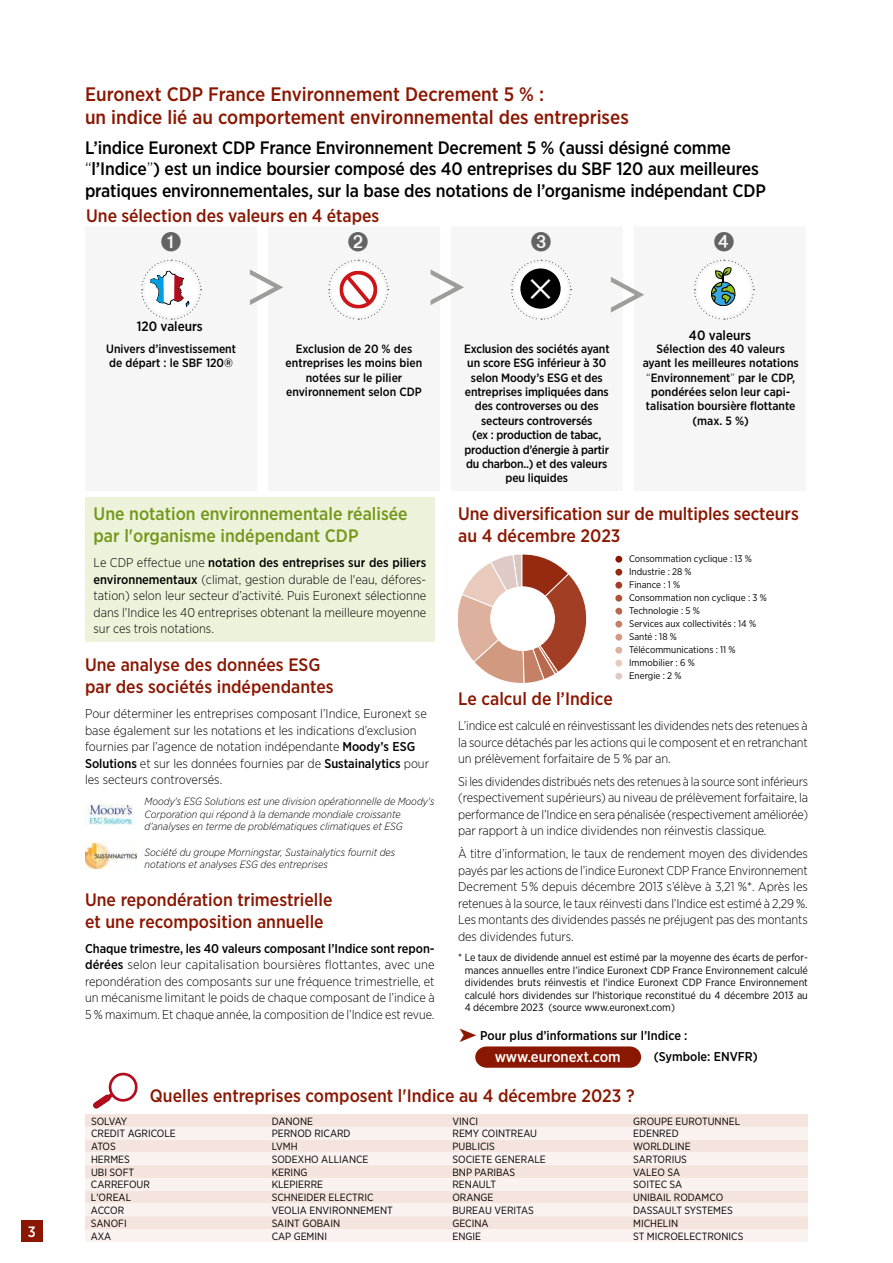
<style>
.page{position:relative;width:893px;height:1263px;background:#fff}
.page>*{position:absolute;margin:0;border:0;box-sizing:border-box;transform-origin:0 0}
.t1{font:500 19.5px/23.4px "Gotham Narrow";color:#8a1702}
.t2{font:500 18px/21.6px "Gotham Narrow";color:#8a1702}
.t3{font:500 18px/21.6px "Gotham Narrow";letter-spacing:-.01em;color:#000}
.t4{font:500 18px/21.6px "Gotham Narrow";color:#749719}
.t5{font:500 15px "Gotham Narrow";letter-spacing:-.005em;color:#fff}
.t6{font:500 13.5px "Gotham Narrow";color:#000}
.t7{font:300 12.75px/16.5px "Gotham Narrow";letter-spacing:-.005em;color:#000;text-align:justify}
.t8{font:500 12.75px/21.6px "Gotham Narrow";color:#000}
.t9{font:500 12px/14.4px "Gotham Narrow";letter-spacing:-.01em;color:#000;text-align:center}
.t10{font:10.5px/12.6px "Gotham Narrow";color:#000;text-align:justify}
.t11{font:italic 300 10.5px/12.6px "Gotham Narrow";color:#000}
.t12{font:9.6px/13px "Gotham Narrow";color:#000}
.s1{font-weight:300}
.s2{font-weight:500}
.s3{color:#8a1702}
</style>
<div class="page">
<div style="left:21px;top:1220px;width:22px;height:22px;background:#8a1702"></div>
<svg style="left:475px;top:1046px;width:166px;height:22px;background:#912512"></svg>
<div style="left:85px;top:1114px;width:723px;height:13px;background:#f4e4dd"></div>
<svg style="left:85px;top:1127px;width:723px;height:115px;background:#f7ece6"></svg>
<svg style="left:93px;top:1073px;width:45px;height:35px"></svg>
<div style="left:615px;top:556px;width:7px;height:7px;background:#8a1702;border-radius:50%"></div>
<div style="left:615px;top:569px;width:7px;height:7px;background:#952a11;border-radius:50%"></div>
<div style="left:615px;top:582px;width:7px;height:7px;background:#a13e23;border-radius:50%"></div>
<div style="left:615px;top:595px;width:7px;height:7px;background:#ae5338;border-radius:50%"></div>
<div style="left:615px;top:608px;width:7px;height:7px;background:#b9694d;border-radius:3px"></div>
<div style="left:615px;top:621px;width:7px;height:7px;background:#c58166;border-radius:50%"></div>
<div style="left:615px;top:634px;width:7px;height:7px;background:#d29981;border-radius:50%"></div>
<div style="left:615px;top:647px;width:7px;height:7px;background:#ddb19e;border-radius:50%"></div>
<div style="left:615px;top:660px;width:7px;height:7px;background:#e9cbbd;border-radius:50%"></div>
<div style="left:615px;top:673px;width:7px;height:7px;background:#e0cac8;border-radius:50%"></div>
<svg style="left:458px;top:554px;width:129px;height:129px"></svg>
<div style="left:491px;top:587px;width:63px;height:63px;background:#fff;border-radius:50%"></div>
<div style="left:491px;top:587px;width:64px;height:64px;border:1px solid #fff;border-radius:50%"></div>
<svg style="left:141px;top:259px;width:61px;height:61px"></svg>
<svg style="left:328px;top:259px;width:61px;height:61px"></svg>
<svg style="left:694px;top:259px;width:60px;height:61px"></svg>
<div style="left:85px;top:497px;width:350px;height:144px;background:#ecf3da"></div>
<svg style="left:250px;top:269px;width:33px;height:36px"></svg>
<img style="left:85px;top:804px;width:48px;height:20px">
<img style="left:85px;top:842px;width:51px;height:26px">
<svg style="left:431px;top:259px;width:213px;height:61px"></svg>
<p class="t5" style="left:28px;top:1222px;width:9px">3</p>
<h1 class="t1" style="left:85px;top:82px;width:545px">Euronext CDP France Environnement Decrement 5 % :<br>un indice lié au comportement environnemental des entreprises</h1>
<p class="t3" style="left:85px;top:136px;width:682px">L’indice Euronext CDP France Environnement Decrement 5 % (aussi désigné comme <span class="s1">“</span>l’Indice<span class="s1">”</span>) est un indice boursier composé des 40 entreprises du SBF 120 aux meilleures pratiques environnementales, sur la base des notations de l’organisme indépendant CDP</p>
<h2 class="t2" style="left:86px;top:204px;width:295px">Une sélection des valeurs en 4 étapes</h2>
<p class="t6" style="left:137px;top:317px;width:68px">120 valeurs</p>
<p class="t6" style="left:689px;top:327px;width:64px">40 valeurs</p>
<p class="t9" style="left:106px;top:341px;width:131px;text-align:left">Univers d’investissement de départ : le SBF 120®</p>
<p class="t9" style="left:286px;top:341px;width:138px">Exclusion de 20 % des entreprises les moins bien notées sur le pilier environnement selon CDP</p>
<p class="t9" style="left:464px;top:341px;width:147px">Exclusion des sociétés ayant un score ESG inférieur à 30 selon Moody’s ESG et des entreprises impliquées dans des controverses ou des secteurs controversés<br>(ex : production de tabac, production d’énergie à partir du charbon..) et des valeurs peu liquides</p>
<p class="t9" style="left:643px;top:341px;width:158px">Sélection des 40 valeurs ayant les meilleures notations <span class="s1">“</span>Environnement<span class="s1">”</span> par le CDP, pondérées selon leur capi&shy;talisation boursière flottante (max. 5 %)</p>
<h2 class="t4" style="left:94px;top:503px;width:316px">Une notation environnementale réalisée par l'organisme indépendant CDP</h2>
<p class="t7" style="left:94px;top:554px;width:334px">Le CDP effectue une <span class="s2">notation des entreprises sur des piliers environnementaux</span> (climat, gestion durable de l'eau, défores&shy;tation) selon leur secteur d’activité. Puis Euronext sélectionne dans l’Indice les 40 entreprises obtenant la meilleure moyenne sur ces trois notations.</p>
<h2 class="t2" style="left:85px;top:654px;width:250px">Une analyse des données ESG par des sociétés indépendantes</h2>
<p class="t7" style="left:85px;top:705px;width:346px;text-align:left">Pour déterminer les entreprises composant l’Indice, Euronext se base également sur les notations et les indications d’exclusion fournies par l’agence de notation indépendante <span class="s2">Moody’s ESG Solutions</span> et sur les données fournies par de <span class="s2">Sustainalytics</span> pour les secteurs controversés.</p>
<p class="t11" style="left:145px;top:795px;width:291px">Moody's ESG Solutions est une division opérationnelle de Moody's<br>Corporation qui répond à la demande mondiale croissante d’analyses en terme de problématiques climatiques et ESG</p>
<p class="t11" style="left:145px;top:845px;width:252px">Société du groupe Morningstar, Sustainalytics fournit des notations et analyses ESG des entreprises</p>
<h2 class="t2" style="left:85px;top:889px;width:249px">Une repondération trimestrielle et une recomposition annuelle</h2>
<p class="t7" style="left:85px;top:940px;width:351px"><span class="s2">Chaque trimestre, les 40 valeurs composant l’Indice sont repon&shy;dérées</span> selon leur capitalisation boursières flottantes, avec une repondération des composants sur une fréquence trimestrielle, et un mécanisme limitant le poids de chaque composant de l’indice à 5 % maximum. Et chaque année, la composition de l’Indice est revue.</p>
<h2 class="t2" style="left:458px;top:503px;width:342px">Une diversification sur de multiples secteurs au 4 décembre 2023</h2>
<p class="t12" style="left:629px;top:552px;width:139px">Consommation cyclique : 13 %<br>Industrie : 28 %<br>Finance : 1 %<br>Consommation non cyclique : 3 %<br>Technologie : 5 %<br>Services aux collectivités : 14 %<br>Santé : 18 %<br>Télécommunications : 11 %<br>Immobilier : 6 %<br>Energie : 2 %</p>
<h2 class="t2" style="left:458px;top:688px;width:156px">Le calcul de l’Indice</h2>
<p class="t7" style="left:458px;top:717px;width:351px">L’indice est calculé en réinvestissant les dividendes nets des retenues à la source détachés par les actions qui le composent et en retranchant un prélèvement forfaitaire de 5 % par an.</p>
<p class="t7" style="left:458px;top:773px;width:351px">Si les dividendes distribués nets des retenues à la source sont inférieurs (respectivement supérieurs) au niveau de prélèvement forfaitaire, la performance de l’Indice en sera pénalisée (respectivement améliorée) par rapport à un indice dividendes non réinvestis classique.</p>
<p class="t7" style="left:458px;top:845px;width:351px">À titre d’information, le taux de rendement moyen des dividendes payés par les actions de l’indice Euronext CDP France Environnement Decrement 5 % depuis décembre 2013 s’élève à 3,21 %*. Après les retenues à la source, le taux réinvesti dans l’Indice est estimé à 2,29 %.<br>Les montants des dividendes passés ne préjugent pas des montants des dividendes futurs.</p>
<p class="t10" style="left:465px;top:951px;width:345px;text-indent:-6px">* Le taux de dividende annuel est estimé par la moyenne des écarts de perfor&shy;mances annuelles entre l’indice Euronext CDP France Environnement calculé dividendes bruts réinvestis et l'indice Euronext CDP France Environnement calculé hors dividendes sur l'historique reconstitué du 4 décembre 2013 au 4 décembre 2023 (source www.euronext.com)</p>
<p class="t8" style="left:654px;top:1024px;width:106px;text-indent:-194px"><span class="s3">➤</span> Pour plus d’informations sur l’Indice :<br>(Symbole: ENVFR)</p>
<p class="t5" style="left:495px;top:1047px;width:128px">www.euronext.com</p>
<h2 class="t2" style="left:150px;top:1084px;width:486px">Quelles entreprises composent l'Indice au 4 décembre 2023 ?</h2>
<p class="t10" style="left:91px;top:1114px;width:38px">SOLVAY</p>
<p class="t10" style="left:272px;top:1114px;width:43px">DANONE</p>
<p class="t10" style="left:452px;top:1114px;width:27px">VINCI</p>
<p class="t10" style="left:633px;top:1114px;width:109px">GROUPE EUROTUNNEL</p>
<p class="t10" style="left:91px;top:1127px;width:86px">CREDIT AGRICOLE</p>
<p class="t10" style="left:272px;top:1127px;width:80px">PERNOD RICARD</p>
<p class="t10" style="left:452px;top:1127px;width:86px">REMY COINTREAU</p>
<p class="t10" style="left:633px;top:1127px;width:47px">EDENRED</p>
<p class="t10" style="left:91px;top:1140px;width:26px">ATOS</p>
<p class="t10" style="left:272px;top:1140px;width:28px">LVMH</p>
<p class="t10" style="left:452px;top:1140px;width:44px">PUBLICIS</p>
<p class="t10" style="left:633px;top:1140px;width:59px">WORLDLINE</p>
<p class="t10" style="left:91px;top:1153px;width:40px">HERMES</p>
<p class="t10" style="left:272px;top:1153px;width:98px">SODEXHO ALLIANCE</p>
<p class="t10" style="left:452px;top:1153px;width:95px">SOCIETE GENERALE</p>
<p class="t10" style="left:633px;top:1153px;width:55px">SARTORIUS</p>
<p class="t10" style="left:91px;top:1165px;width:45px">UBI SOFT</p>
<p class="t10" style="left:272px;top:1165px;width:37px">KERING</p>
<p class="t10" style="left:452px;top:1165px;width:64px">BNP PARIBAS</p>
<p class="t10" style="left:633px;top:1165px;width:48px">VALEO SA</p>
<p class="t10" style="left:91px;top:1178px;width:61px">CARREFOUR</p>
<p class="t10" style="left:272px;top:1178px;width:53px">KLEPIERRE</p>
<p class="t10" style="left:452px;top:1178px;width:45px">RENAULT</p>
<p class="t10" style="left:633px;top:1178px;width:51px">SOITEC SA</p>
<p class="t10" style="left:91px;top:1191px;width:42px">L'OREAL</p>
<p class="t10" style="left:272px;top:1191px;width:103px">SCHNEIDER ELECTRIC</p>
<p class="t10" style="left:452px;top:1191px;width:43px">ORANGE</p>
<p class="t10" style="left:633px;top:1191px;width:92px">UNIBAIL RODAMCO</p>
<p class="t10" style="left:91px;top:1204px;width:35px">ACCOR</p>
<p class="t10" style="left:272px;top:1204px;width:123px">VEOLIA ENVIRONNEMENT</p>
<p class="t10" style="left:452px;top:1204px;width:83px">BUREAU VERITAS</p>
<p class="t10" style="left:633px;top:1204px;width:101px">DASSAULT SYSTEMES</p>
<p class="t10" style="left:91px;top:1216px;width:37px">SANOFI</p>
<p class="t10" style="left:272px;top:1216px;width:70px">SAINT GOBAIN</p>
<p class="t10" style="left:452px;top:1216px;width:38px">GECINA</p>
<p class="t10" style="left:633px;top:1216px;width:47px">MICHELIN</p>
<p class="t10" style="left:91px;top:1229px;width:22px">AXA</p>
<p class="t10" style="left:272px;top:1229px;width:57px">CAP GEMINI</p>
<p class="t10" style="left:452px;top:1229px;width:30px">ENGIE</p>
<p class="t10" style="left:633px;top:1229px;width:112px">ST MICROELECTRONICS</p>
</div>
